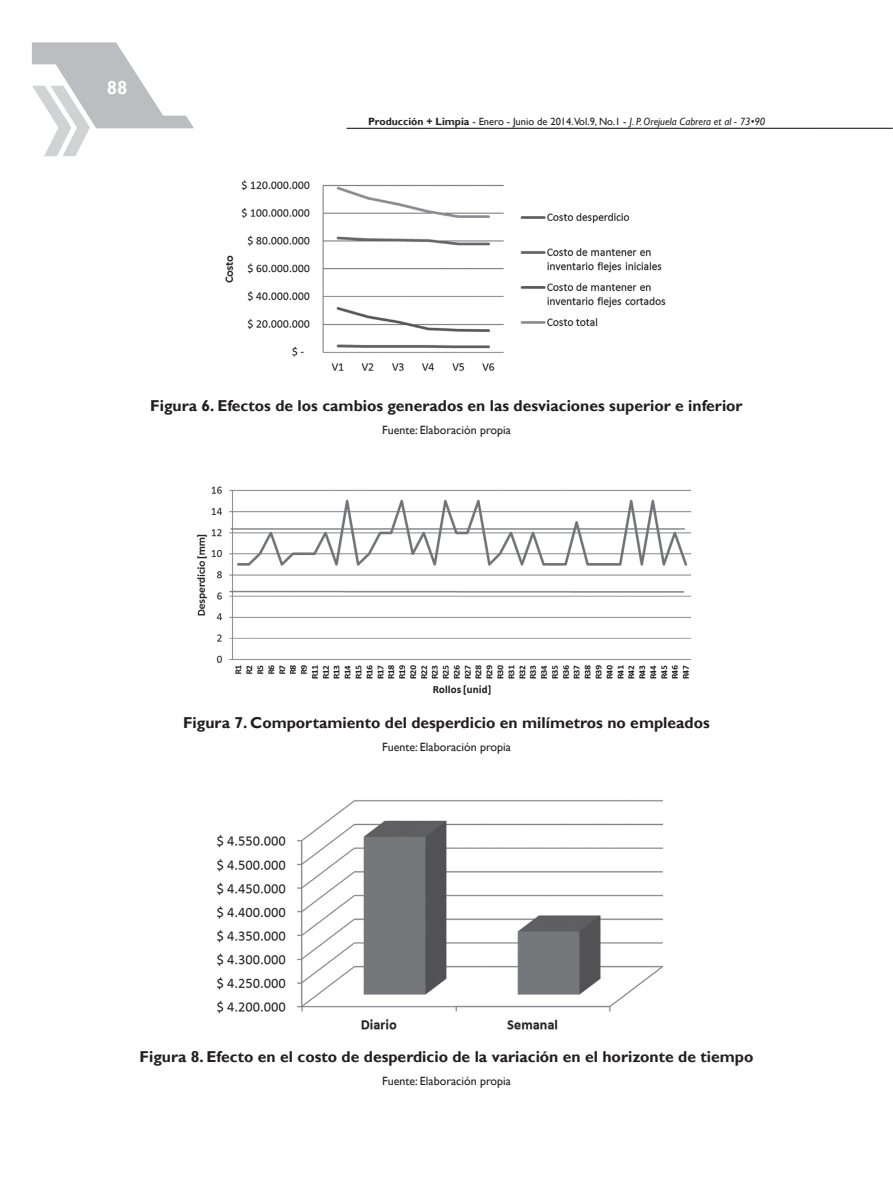
<style>
.page{position:relative;width:893px;height:1191px;background:#fff}
.page>*{position:absolute;margin:0;border:0;box-sizing:border-box;transform-origin:0 0}
.t1{font:700 18.75px "Gill Sans";color:#fff}
.t2{font:700 15.75px "Gill Sans";color:#231f20}
.t3{font:12px "Gill Sans";color:#231f20}
.t4{font:10.5px "Gill Sans";color:#231f20}
.s1{font-weight:700}
.s2{font-style:italic}
</style>
<div class="page">
<svg style="left:32px;top:42px;width:162px;height:114px"></svg>
<hr style="left:347px;top:128px;width:546px;height:1px;background:#231f20">
<img style="left:225px;top:180px;width:441px;height:191px">
<img style="left:197px;top:486px;width:495px;height:209px">
<img style="left:217px;top:800px;width:447px;height:230px">
<p class="t1" style="left:107px;top:77px;width:22px">88</p>
<p class="t4" style="left:368px;top:115px;width:399px"><span class="s1">Producción + Limpia</span> - Enero - Junio de 2014.Vol.9, No.1 - <span class="s2">J. P. Orejuela Cabrera et al - 73•90</span></p>
<p class="t2" style="left:150px;top:396px;width:594px">Figura 6. Efectos de los cambios generados en las desviaciones superior e inferior</p>
<p class="t3" style="left:382px;top:422px;width:130px">Fuente: Elaboración propia</p>
<p class="t2" style="left:183px;top:713px;width:528px">Figura 7. Comportamiento del desperdicio en milímetros no empleados</p>
<p class="t3" style="left:382px;top:740px;width:130px">Fuente: Elaboración propia</p>
<p class="t2" style="left:140px;top:1047px;width:615px">Figura 8. Efecto en el costo de desperdicio de la variación en el horizonte de tiempo</p>
<p class="t3" style="left:382px;top:1073px;width:130px">Fuente: Elaboración propia</p>
</div>
